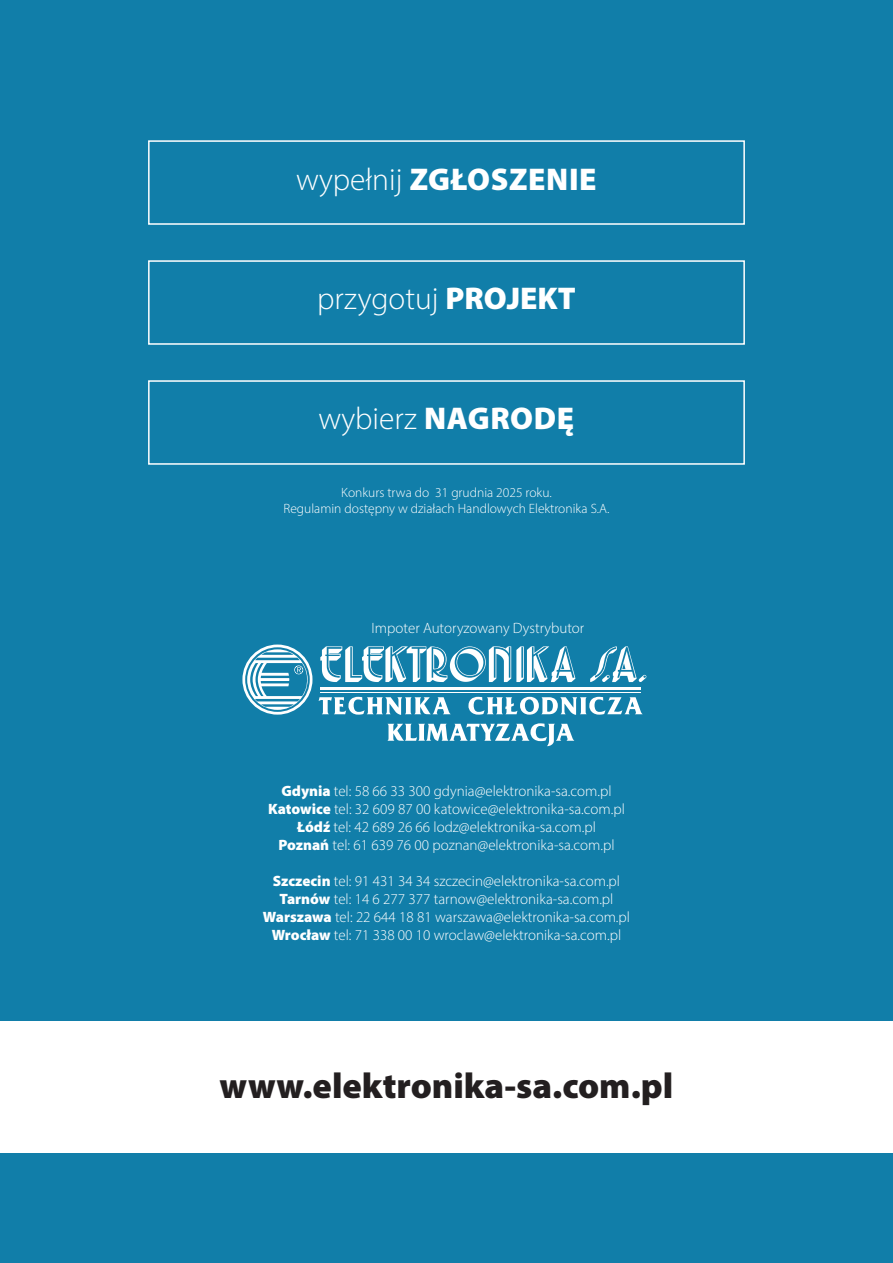
<style>
.page{position:relative;width:893px;height:1263px;background:#117ea9}
.page>*{position:absolute;margin:0;border:0;box-sizing:border-box;transform-origin:0 0}
.t1{font:900 36px "Myriad Pro";color:#231f20}
.t2{font:300 31.5px "Myriad Pro";color:#fff}
.t3{font:900 31.5px "Myriad Pro";letter-spacing:.02em;color:#fff}
.t4{font:300 15px "Myriad Pro";color:#fff}
.t5{font:300 13.5px "Myriad Pro";color:#fff}
.s1{font-weight:300}
.s2{font-weight:900}
</style>
<div class="page">
<div style="left:0;top:1021px;width:893px;height:132px;background:#fff"></div>
<svg style="left:319px;top:697px;width:324px;height:49px"></svg>
<svg style="left:242px;top:644px;width:70px;height:71px"></svg>
<hr style="left:320px;top:687px;width:321px;height:2px;background:#fff">
<hr style="left:320px;top:692px;width:321px;height:1px;background:#fff">
<svg style="left:320px;top:646px;width:255px;height:36px"></svg>
<svg style="left:590px;top:646px;width:56px;height:36px"></svg>
<div style="left:148px;top:140px;width:597px;height:85px;border:2px solid #fff"></div>
<div style="left:148px;top:260px;width:597px;height:85px;border:2px solid #fff"></div>
<div style="left:148px;top:380px;width:597px;height:85px;border:2px solid #fff"></div>
<p class="t3" style="left:296px;top:159px;width:302px"><span class="s1">wypełnij</span> ZGŁOSZENIE</p>
<p class="t2" style="left:317px;top:279px;width:260px">przygotuj <span class="s2">PROJEKT</span></p>
<p class="t2" style="left:318px;top:399px;width:257px">wybierz <span class="s2">NAGRODĘ</span></p>
<p class="t5" style="left:341px;top:484px;width:212px">Konkurs trwa do 31 grudnia 2025 roku.</p>
<p class="t5" style="left:283px;top:500px;width:328px">Regulamin dostępny w działach Handlowych Elektronika S.A.</p>
<p class="t4" style="left:372px;top:619px;width:214px">Impoter Autoryzowany Dystrybutor</p>
<p class="t4" style="left:281px;top:782px;width:332px"><span class="s2">Gdynia</span> tel: 58 66 33 300 gdynia@elektronika-sa.com.pl</p>
<p class="t4" style="left:268px;top:800px;width:358px"><span class="s2">Katowice</span> tel: 32 609 87 00 katowice@elektronika-sa.com.pl</p>
<p class="t4" style="left:297px;top:818px;width:300px"><span class="s2">Łódź</span> tel: 42 689 26 66 lodz@elektronika-sa.com.pl</p>
<p class="t4" style="left:278px;top:836px;width:338px"><span class="s2">Poznań</span> tel: 61 639 76 00 poznan@elektronika-sa.com.pl</p>
<p class="t4" style="left:273px;top:872px;width:349px"><span class="s2">Szczecin</span> tel: 91 431 34 34 szczecin@elektronika-sa.com.pl</p>
<p class="t4" style="left:280px;top:890px;width:335px"><span class="s2">Tarnów</span> tel: 14 6 277 377 tarnow@elektronika-sa.com.pl</p>
<p class="t4" style="left:263px;top:908px;width:369px"><span class="s2">Warszawa</span> tel: 22 644 18 81 warszawa@elektronika-sa.com.pl</p>
<p class="t4" style="left:272px;top:926px;width:351px"><span class="s2">Wrocław</span> tel: 71 338 00 10 wroclaw@elektronika-sa.com.pl</p>
<p class="t1" style="left:220px;top:1061px;width:455px">www.elektronika-sa.com.pl</p>
</div>
